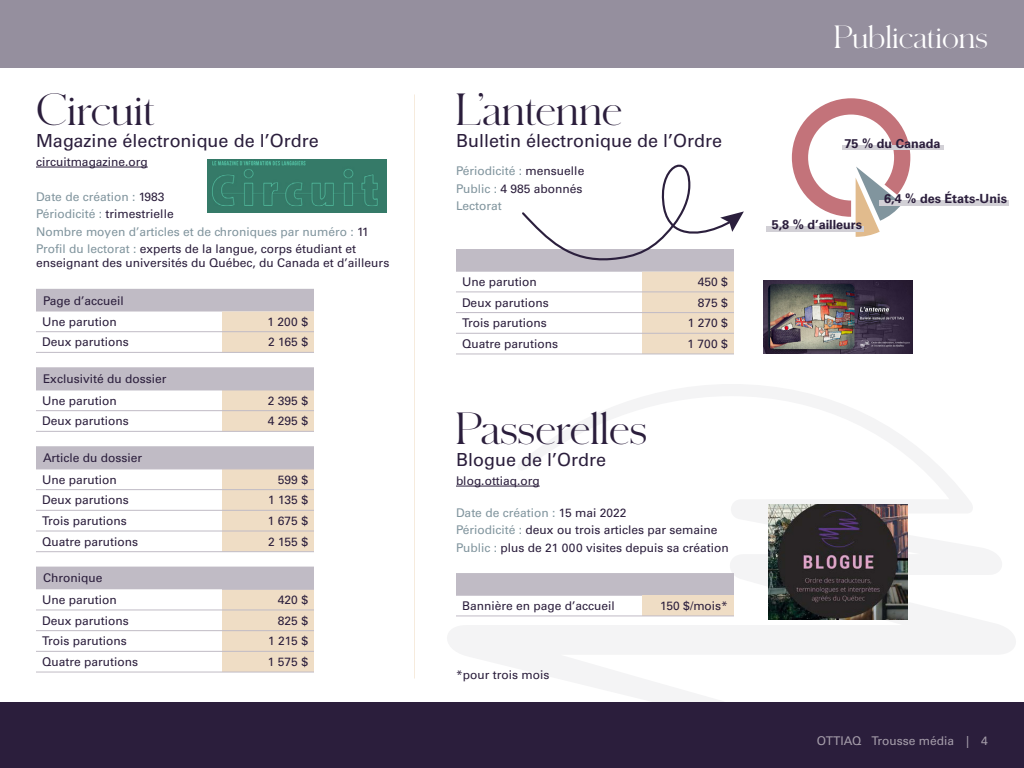
<style>
.page{position:relative;width:1024px;height:768px;background:#fff}
.page>*{position:absolute;margin:0;border:0;box-sizing:border-box;transform-origin:0 0}
.t1{font:42px "Schnyder L Wide";color:#2b1e3c}
.t2{font:30px "Schnyder L Wide";color:#fff}
.t3{font:18px "Univers LT Std";color:#2b1e3c}
.t4{font:700 12.6px "Univers LT Std";color:#2b1e3c}
.t5{font:12px/21.7px "Univers LT Std";color:#2b1e3c}
.t6{font:12px/17.4px "Univers LT Std";color:#81959e}
.t7{font:12px "Univers LT Std";color:#a59daa}
.s1{color:#2b1e3c}
.s2{color:#81959e}
</style>
<div class="page">
<svg style="left:447px;top:384px;width:569px;height:318px"></svg>
<div style="left:0;top:0;width:1024px;height:68px;background:#958f9e"></div>
<div style="left:0;top:702px;width:1024px;height:66px;background:#2b1e3c"></div>
<hr style="left:36px;top:167px;width:112px;height:1px;background:#2b1e3c">
<svg style="left:36px;top:289px;width:278px;height:63px"></svg>
<hr style="left:36px;top:331px;width:186px;height:1px;background:#c0bbc5">
<hr style="left:222px;top:331px;width:92px;height:1px;background:#c0bbc5">
<hr style="left:36px;top:352px;width:186px;height:1px;background:#c0bbc5">
<hr style="left:222px;top:352px;width:92px;height:1px;background:#c0bbc5">
<svg style="left:36px;top:367px;width:278px;height:64px"></svg>
<hr style="left:36px;top:410px;width:186px;height:1px;background:#c0bbc5">
<hr style="left:222px;top:410px;width:92px;height:1px;background:#c0bbc5">
<hr style="left:36px;top:389px;width:186px;height:1px;background:#c0bbc5">
<hr style="left:36px;top:431px;width:186px;height:1px;background:#c0bbc5">
<hr style="left:222px;top:389px;width:92px;height:1px;background:#c0bbc5">
<hr style="left:222px;top:431px;width:92px;height:1px;background:#c0bbc5">
<svg style="left:36px;top:446px;width:278px;height:105px"></svg>
<hr style="left:36px;top:489px;width:186px;height:1px;background:#c0bbc5">
<hr style="left:222px;top:489px;width:92px;height:1px;background:#c0bbc5">
<hr style="left:36px;top:510px;width:186px;height:1px;background:#c0bbc5">
<hr style="left:222px;top:510px;width:92px;height:1px;background:#c0bbc5">
<hr style="left:36px;top:531px;width:186px;height:1px;background:#c0bbc5">
<hr style="left:222px;top:531px;width:92px;height:1px;background:#c0bbc5">
<hr style="left:36px;top:468px;width:186px;height:1px;background:#c0bbc5">
<hr style="left:36px;top:551px;width:186px;height:1px;background:#c0bbc5">
<hr style="left:222px;top:468px;width:92px;height:1px;background:#c0bbc5">
<hr style="left:222px;top:551px;width:92px;height:1px;background:#c0bbc5">
<svg style="left:36px;top:567px;width:278px;height:105px"></svg>
<hr style="left:36px;top:609px;width:186px;height:1px;background:#c0bbc5">
<hr style="left:222px;top:609px;width:92px;height:1px;background:#c0bbc5">
<hr style="left:36px;top:630px;width:186px;height:1px;background:#c0bbc5">
<hr style="left:222px;top:630px;width:92px;height:1px;background:#c0bbc5">
<hr style="left:36px;top:651px;width:186px;height:1px;background:#c0bbc5">
<hr style="left:222px;top:651px;width:92px;height:1px;background:#c0bbc5">
<hr style="left:36px;top:672px;width:186px;height:1px;background:#c0bbc5">
<hr style="left:222px;top:589px;width:92px;height:1px;background:#c0bbc5">
<hr style="left:222px;top:672px;width:92px;height:1px;background:#c0bbc5">
<hr style="left:456px;top:486px;width:84px;height:1px;background:#2b1e3c">
<div style="left:456px;top:573px;width:278px;height:23px;background:#c0bbc5"></div>
<div style="left:642px;top:596px;width:92px;height:20px;background:#efddc5"></div>
<hr style="left:456px;top:615px;width:186px;height:1px;background:#c0bbc5">
<hr style="left:642px;top:615px;width:92px;height:1px;background:#c0bbc5">
<svg style="left:792px;top:98px;width:118px;height:139px"></svg>
<div style="left:879px;top:201px;width:130px;height:5px;background:#d2d0d6"></div>
<div style="left:843px;top:145px;width:101px;height:5px;background:#d2d0d6"></div>
<div style="left:766px;top:226px;width:97px;height:6px;background:#d2d0d6"></div>
<hr style="left:414px;top:94px;width:1px;height:584px;background:#f6ebdd">
<svg style="left:456px;top:164px;width:288px;height:190px"></svg>
<img style="left:207px;top:160px;width:180px;height:53px">
<img style="left:768px;top:504px;width:140px;height:116px">
<img style="left:763px;top:280px;width:150px;height:74px">
<h1 class="t1" style="left:36px;top:81px;width:120px">Circuit</h1>
<h3 class="t3" style="left:36px;top:130px;width:284px">Magazine électronique de l’Ordre</h3>
<p class="t5" style="left:36px;top:151px;width:113px">circuitmagazine.org</p>
<p class="t6" style="left:36px;top:188px;width:334px">Date de création : <span class="s1">1983<br></span>Périodicité : <span class="s1">trimestrielle<br></span>Nombre moyen d’articles et de chroniques par numéro : <span class="s1">11<br></span>Profil du lectorat : <span class="s1">experts de la langue, corps étudiant et</span></p>
<p class="t5" style="left:36px;top:252px;width:355px">enseignant des universités du Québec, du Canada et d’ailleurs</p>
<p class="t5" style="left:42px;top:290px;width:83px;line-height:21.2px">Page d’accueil<br>Une parution</p>
<p class="t5" style="left:267px;top:311px;width:42px">1 200 $</p>
<p class="t5" style="left:42px;top:331px;width:88px">Deux parutions</p>
<p class="t5" style="left:268px;top:331px;width:41px">2 165 $</p>
<p class="t5" style="left:42px;top:368px;width:126px">Exclusivité du dossier<br>Une parution</p>
<p class="t5" style="left:268px;top:390px;width:42px">2 395 $</p>
<p class="t5" style="left:42px;top:410px;width:88px">Deux parutions</p>
<p class="t5" style="left:268px;top:410px;width:42px">4 295 $</p>
<p class="t5" style="left:42px;top:447px;width:102px">Article du dossier<br>Une parution</p>
<p class="t5" style="left:278px;top:469px;width:32px">599 $</p>
<p class="t5" style="left:42px;top:489px;width:88px">Deux parutions</p>
<p class="t5" style="left:268px;top:489px;width:41px">1 135 $</p>
<p class="t5" style="left:42px;top:510px;width:86px">Trois parutions</p>
<p class="t5" style="left:268px;top:510px;width:42px">1 675 $</p>
<p class="t5" style="left:42px;top:531px;width:98px">Quatre parutions</p>
<p class="t5" style="left:268px;top:531px;width:41px">2 155 $</p>
<p class="t5" style="left:42px;top:567px;width:76px">Chronique<br>Une parution</p>
<p class="t5" style="left:278px;top:589px;width:32px">420 $</p>
<p class="t5" style="left:42px;top:610px;width:88px">Deux parutions</p>
<p class="t5" style="left:278px;top:610px;width:32px">825 $</p>
<p class="t5" style="left:42px;top:630px;width:86px">Trois parutions</p>
<p class="t5" style="left:268px;top:630px;width:41px">1 215 $</p>
<p class="t5" style="left:42px;top:651px;width:98px">Quatre parutions</p>
<p class="t5" style="left:268px;top:651px;width:42px">1 575 $</p>
<h1 class="t1" style="left:456px;top:81px;width:168px">L’antenne</h1>
<h3 class="t3" style="left:456px;top:130px;width:268px">Bulletin électronique de l’Ordre</h3>
<p class="t6" style="left:456px;top:163px;width:130px">Périodicité : <span class="s1">mensuelle<br></span>Public : <span class="s1">4 985 abonnés<br></span>Lectorat</p>
<p class="t5" style="left:462px;top:271px;width:76px">Une parution</p>
<p class="t5" style="left:698px;top:271px;width:32px">450 $</p>
<p class="t5" style="left:462px;top:292px;width:88px">Deux parutions</p>
<p class="t5" style="left:698px;top:292px;width:32px">875 $</p>
<p class="t5" style="left:462px;top:312px;width:86px">Trois parutions</p>
<p class="t5" style="left:688px;top:312px;width:42px">1 270 $</p>
<p class="t5" style="left:462px;top:333px;width:98px">Quatre parutions</p>
<p class="t5" style="left:687px;top:333px;width:42px">1 700 $</p>
<h1 class="t1" style="left:456px;top:400px;width:193px">Passerelles</h1>
<h3 class="t3" style="left:456px;top:449px;width:152px">Blogue de l’Ordre</h3>
<p class="t5" style="left:456px;top:470px;width:85px">blog.ottiaq.org</p>
<p class="t5" style="left:456px;top:504px;width:274px;line-height:17.4px"><span class="s2">Date de création :</span> 15 mai 2022<br><span class="s2">Périodicité :</span> deux ou trois articles par semaine<br><span class="s2">Public :</span> plus de 21 000 visites depuis sa création</p>
<p class="t5" style="left:462px;top:595px;width:154px">Bannière en page d’accueil</p>
<p class="t5" style="left:660px;top:595px;width:69px">150 $/mois*</p>
<p class="t5" style="left:456px;top:664px;width:95px">*pour trois mois</p>
<h2 class="t2" style="left:834px;top:17px;width:155px">Publications</h2>
<p class="t4" style="left:845px;top:136px;width:98px">75 % du Canada</p>
<p class="t4" style="left:772px;top:217px;width:92px">5,8 % d’ailleurs</p>
<p class="t4" style="left:884px;top:191px;width:124px">6,4 % des États-Unis</p>
<p class="t7" style="left:817px;top:734px;width:173px">OTTIAQ Trousse média | 4</p>
</div>
